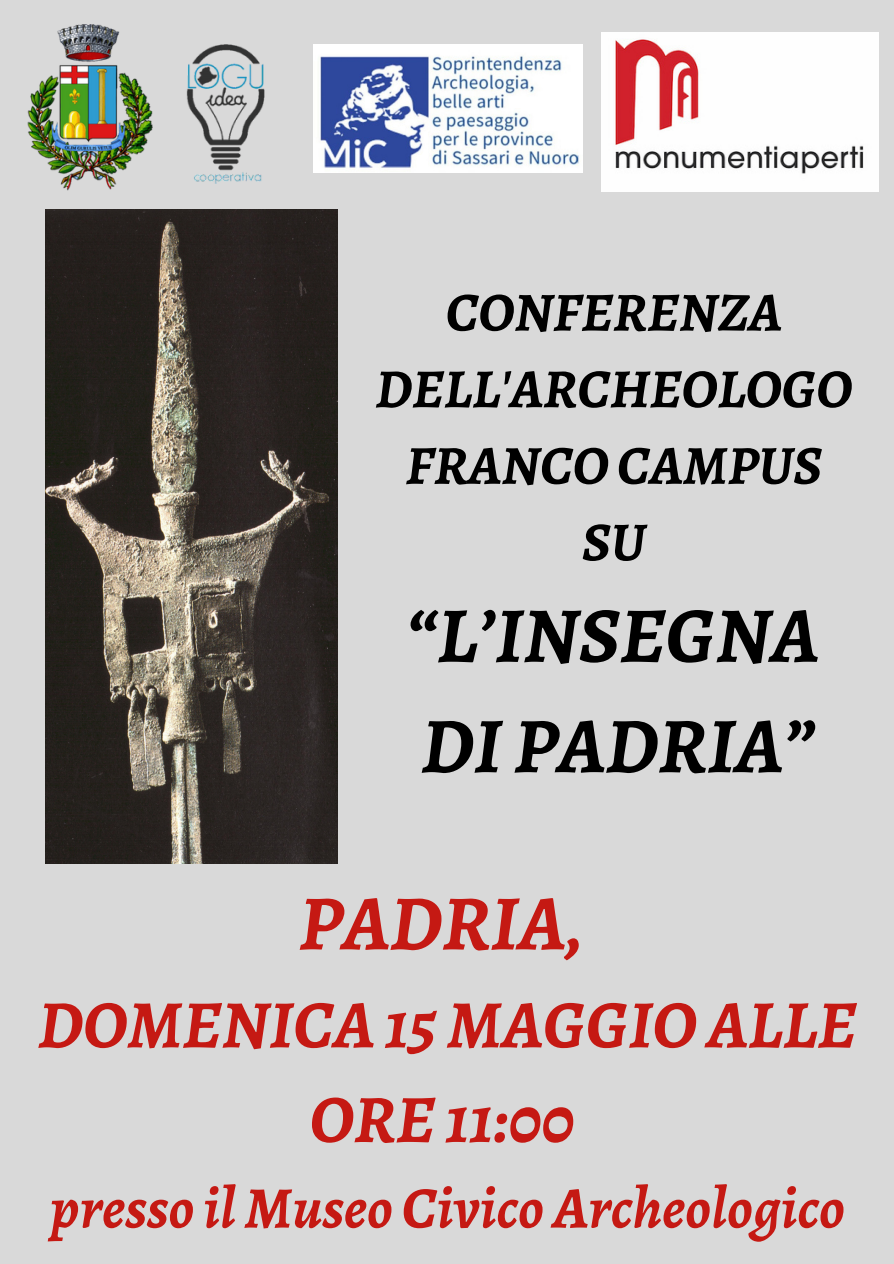
<style>
.page{position:relative;width:894px;height:1264px;background:#fff}
.page>*{position:absolute;margin:0;border:0;box-sizing:border-box;transform-origin:0 0}
.t1{font:italic 700 79.2px "Alegreya";color:#000}
.t2{font:italic 700 78.45px "Alegreya";color:#c51913}
.t3{font:italic 700 67.95px/94.7px "Alegreya";color:#c51913;text-align:center}
.t4{font:italic 700 58.95px "Alegreya";color:#c51913}
.t5{font:italic 700 55.2px "Alegreya";color:#000}
</style>
<div class="page">
<div style="left:0;top:0;width:893px;height:1263px;background:#d9d9d9"></div>
<img style="left:27px;top:25px;width:116px;height:166px">
<img style="left:313px;top:45px;width:269px;height:127px">
<img style="left:601px;top:33px;width:277px;height:159px">
<img style="left:143px;top:44px;width:122px;height:140px">
<img style="left:46px;top:209px;width:291px;height:655px">
<p class="t5" style="left:445px;top:274px;width:337px">CONFERENZA</p>
<p class="t5" style="left:375px;top:351px;width:478px">DELL'ARCHEOLOGO</p>
<p class="t5" style="left:405px;top:427px;width:417px">FRANCOCAMPUS</p>
<p class="t5" style="left:582px;top:504px;width:65px">SU</p>
<p class="t1" style="left:405px;top:581px;width:415px">“L’INSEGNA</p>
<p class="t1" style="left:421px;top:691px;width:395px">DI PADRIA”</p>
<p class="t2" style="left:299px;top:869px;width:286px">PADRIA,</p>
<p class="t3" style="left:38px;top:977px;width:820px">DOMENICA15 MAGGIOALLE<br>ORE 11:00</p>
<p class="t4" style="left:49px;top:1167px;width:796px">presso il Museo CivicoArcheologico</p>
</div>
